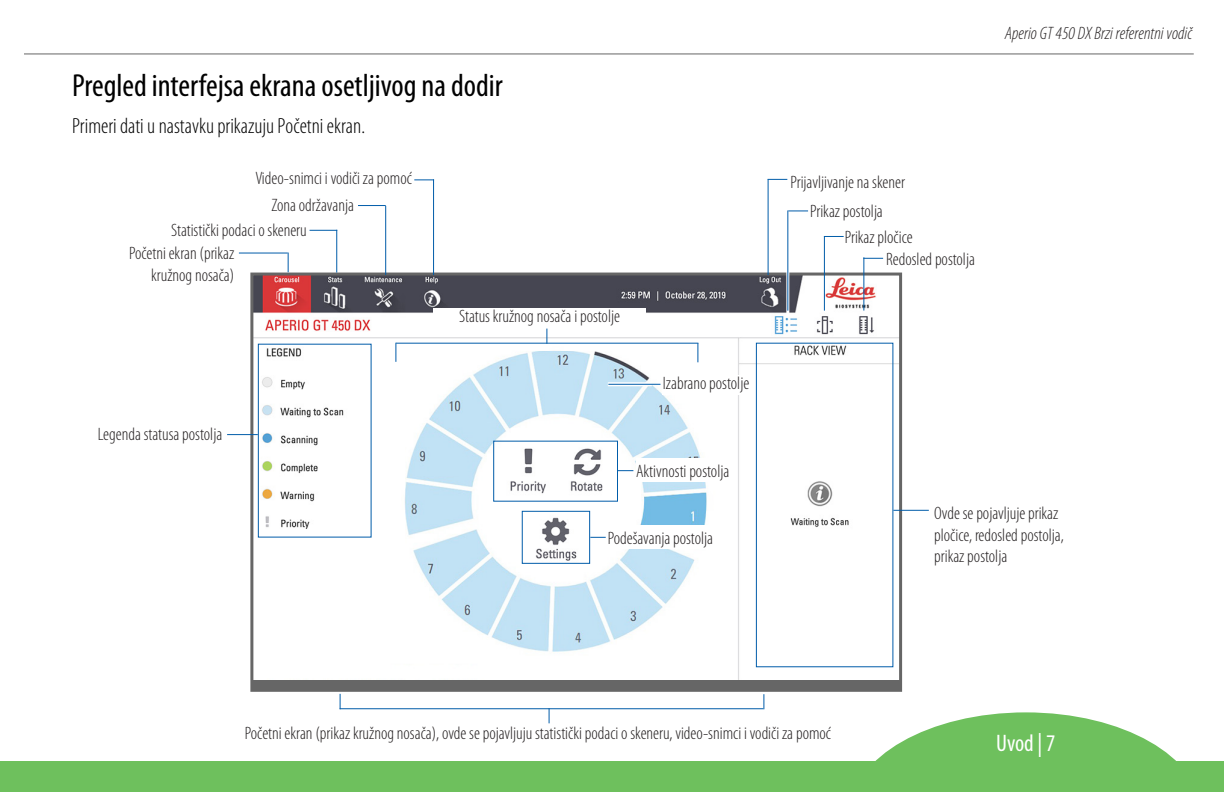
<style>
.page{position:relative;width:1224px;height:792px;background:#fff}
.page>*{position:absolute;margin:0;border:0;box-sizing:border-box;transform-origin:0 0}
.Heading_1QR{font:condensed 32px "Myriad Pro";color:#000}
.t1{font:condensed 24px "Myriad Pro";color:#fff}
.Body{font:300 condensed 22px "Myriad Pro";color:#000}
.t2{font:300 condensed 18px/21.6px "Myriad Pro";color:#231f20;text-align:right}
.t3{font:italic 300 condensed 18px "Myriad Pro";color:#231f20}
</style>
<div class="page">
<hr style="left:24px;top:54px;width:1170px;height:1px;background:#666">
<svg style="left:851px;top:712px;width:350px;height:50px"></svg>
<div style="left:0;top:762px;width:1224px;height:30px;background:#6ec05d"></div>
<div style="left:252px;top:274px;width:649px;height:416px;background:#666"></div>
<img style="left:254px;top:277px;width:644px;height:402px">
<div style="left:250px;top:273px;width:652px;height:419px;border:3px solid #666"></div>
<hr style="left:239px;top:253px;width:49px;height:1px;background:#005ca9">
<svg style="left:288px;top:253px;width:1px;height:19px"></svg>
<hr style="left:336px;top:230px;width:1px;height:43px;background:#005ca9">
<svg style="left:310px;top:230px;width:27px;height:1px"></svg>
<hr style="left:433px;top:179px;width:1px;height:96px;background:#005ca9">
<div style="left:258px;top:344px;width:114px;height:194px;border:1px solid #005ca9"></div>
<hr style="left:227px;top:434px;width:31px;height:1px;background:#005ca9">
<hr style="left:396px;top:343px;width:302px;height:1px;background:#005ca9">
<svg style="left:395px;top:343px;width:1px;height:19px"></svg>
<svg style="left:697px;top:343px;width:1px;height:19px"></svg>
<svg style="left:546px;top:329px;width:1px;height:15px"></svg>
<div style="left:433px;top:308px;width:213px;height:20px;background:#fff"></div>
<hr style="left:863px;top:257px;width:1px;height:54px;background:#005ca9">
<hr style="left:824px;top:236px;width:1px;height:75px;background:#005ca9">
<div style="left:493px;top:441px;width:125px;height:61px;border:1px solid #005ca9"></div>
<div style="left:636px;top:458px;width:100px;height:23px;background:#fff"></div>
<hr style="left:893px;top:510px;width:36px;height:1px;background:#005ca9">
<hr style="left:340px;top:708px;width:423px;height:1px;background:#005ca9">
<svg style="left:763px;top:694px;width:1px;height:15px"></svg>
<svg style="left:340px;top:694px;width:1px;height:15px"></svg>
<div style="left:756px;top:343px;width:137px;height:324px;border:1px solid #005ca9"></div>
<svg style="left:549px;top:708px;width:1px;height:15px"></svg>
<hr style="left:768px;top:179px;width:1px;height:96px;background:#005ca9">
<svg style="left:768px;top:179px;width:19px;height:1px"></svg>
<hr style="left:385px;top:206px;width:1px;height:69px;background:#005ca9">
<svg style="left:358px;top:205px;width:28px;height:1px"></svg>
<div style="left:663px;top:375px;width:91px;height:20px;background:#fff"></div>
<svg style="left:788px;top:210px;width:20px;height:1px"></svg>
<svg style="left:825px;top:236px;width:19px;height:1px"></svg>
<svg style="left:863px;top:258px;width:20px;height:1px"></svg>
<svg style="left:414px;top:179px;width:20px;height:1px"></svg>
<hr style="left:786px;top:217px;width:3px;height:100px;background:#fff">
<hr style="left:787px;top:210px;width:1px;height:101px;background:#005ca9">
<svg style="left:608px;top:382px;width:44px;height:4px"></svg>
<hr style="left:608px;top:384px;width:52px;height:1px;background:#005ca9">
<div style="left:608px;top:526px;width:123px;height:23px;background:#fff"></div>
<svg style="left:618px;top:470px;width:15px;height:1px"></svg>
<div style="left:522px;top:511px;width:68px;height:53px;border:1px solid #005ca9"></div>
<svg style="left:590px;top:537px;width:16px;height:1px"></svg>
<p class="Heading_1QR" style="left:72px;top:66px;width:432px">Pregled interfejsa ekrana osetljivog na dodir</p>
<p class="Body" style="left:72px;top:114px;width:295px">Primeri dati u nastavku prikazuju Početni ekran.</p>
<p class="t2" style="left:255px;top:168px;width:158px">Video-snimci i vodiči za pomoć</p>
<p class="t2" style="left:271px;top:195px;width:84px">Zona održavanja</p>
<p class="t2" style="left:171px;top:220px;width:137px">Statistički podaci o skeneru</p>
<p class="t2" style="left:129px;top:243px;width:107px">Početni ekran (prikaz kružnog nosača)</p>
<p class="t2" style="left:98px;top:424px;width:126px">Legenda statusa postolja</p>
<p class="t2" style="left:459px;top:306px;width:162px">Status kružnog nosača i postolje</p>
<p class="t2" style="left:663px;top:373px;width:88px">Izabrano postolje</p>
<p class="t2" style="left:636px;top:460px;width:95px">Aktivnosti postolja</p>
<p class="t2" style="left:608px;top:528px;width:107px">Podešavanja postolja</p>
<p class="t3" style="left:1005px;top:23px;width:189px">Aperio GT 450 DX Brzi referentni vodič</p>
<p class="t2" style="left:790px;top:171px;width:116px">Prijavljivanje na skener</p>
<p class="t2" style="left:810px;top:201px;width:74px">Prikaz postolja</p>
<p class="t2" style="left:845px;top:226px;width:69px">Prikaz pločice</p>
<p class="t2" style="left:886px;top:249px;width:90px">Redosled postolja</p>
<p class="t2" style="left:934px;top:503px;width:131px;text-align:left">Ovde se pojavljuje prikaz pločice, redosled postolja, prikaz postolja</p>
<p class="t2" style="left:245px;top:723px;width:588px">Početni ekran (prikaz kružnog nosača), ovde se pojavljuju statistički podaci o skeneru, video-snimci i vodiči za pomoć</p>
<h2 class="t1" style="left:996px;top:729px;width:61px">Uvod | 7</h2>
</div>
